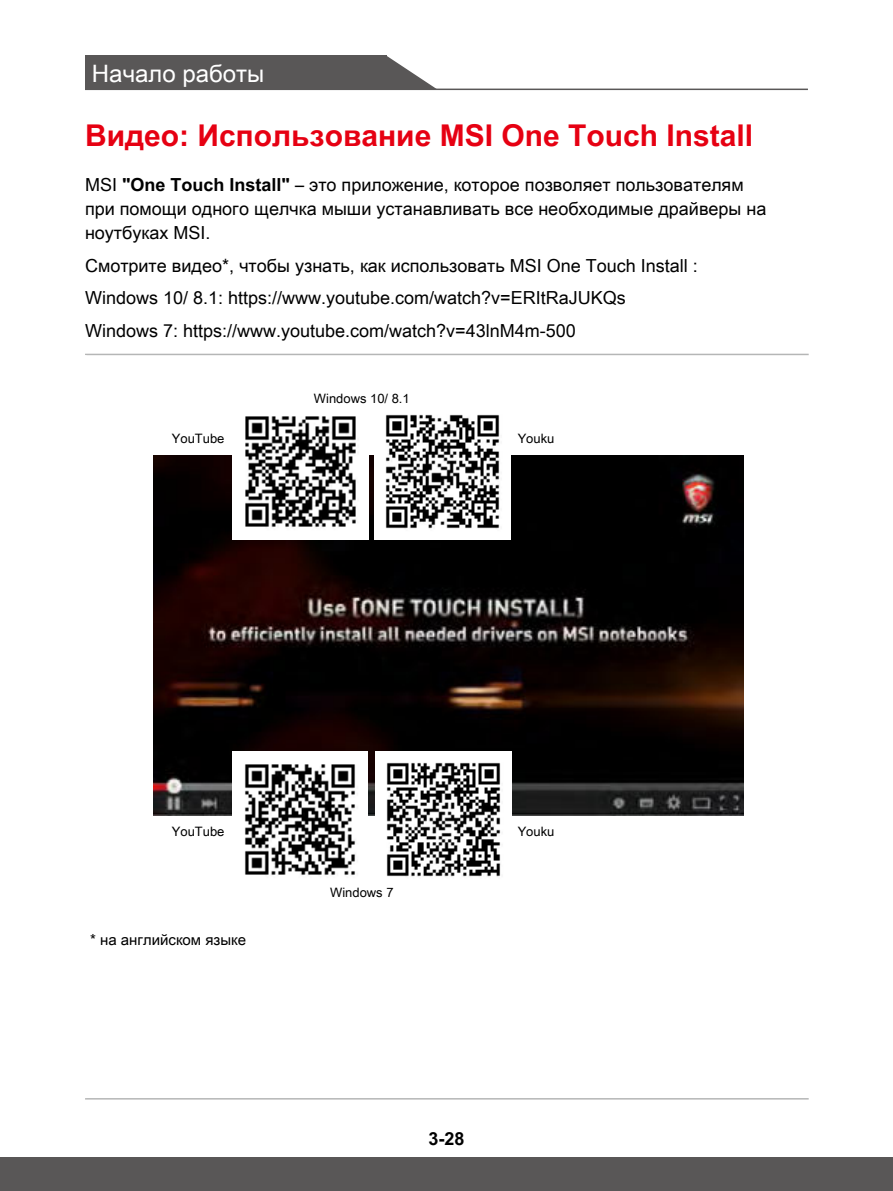
<style>
.page{position:relative;width:893px;height:1191px;background:#fff}
.page>*{position:absolute;margin:0;border:0;box-sizing:border-box;transform-origin:0 0}
.t1{font:700 30px "Arial Unicode MS";color:#e60012}
.t2{font:24px "Arial Unicode MS";color:#fff}
.t3{font:18px/24px "Arial Unicode MS";color:#000}
.t4{font:700 18px "Arial Unicode MS";color:#000}
.t5{font:15px "Arial Unicode MS";color:#000}
.t6{font:12.9px "Arial Unicode MS";color:#000}
.s1{font-weight:700}
</style>
<div class="page">
<div style="left:85px;top:56px;width:301px;height:34px;background:#595757"></div>
<svg style="left:386px;top:56px;width:52px;height:33px"></svg>
<hr style="left:85px;top:89px;width:723px;height:1px;background:#595757">
<div style="left:0;top:1157px;width:893px;height:34px;background:#595757"></div>
<hr style="left:85px;top:354px;width:724px;height:1px;background:#b5b6b6">
<hr style="left:85px;top:1098px;width:724px;height:1px;background:#b5b6b6">
<img style="left:154px;top:456px;width:590px;height:360px">
<img style="left:233px;top:416px;width:136px;height:123px">
<img style="left:375px;top:414px;width:136px;height:125px">
<img style="left:232px;top:752px;width:136px;height:124px">
<img style="left:376px;top:752px;width:136px;height:125px">
<h2 class="t2" style="left:92px;top:56px;width:174px">Начало работы</h2>
<h1 class="t1" style="left:85px;top:113px;width:670px">Видео: Использование MSI One Touch Install</h1>
<p class="t3" style="left:85px;top:172px;width:683px">MSI <span class="s1">"One Touch Install"</span> – это приложение, которое позволяет пользователям при помощи одного щелчка мыши устанавливать все необходимые драйверы на ноутбуках MSI.</p>
<p class="t3" style="left:85px;top:249px;width:614px;line-height:32.4px">Смотрите видео*, чтобы узнать, как использовать MSI One Touch Install :<br>Windows 10/ 8.1: https://www.youtube.com/watch?v=ERItRaJUKQs<br>Windows 7: https://www.youtube.com/watch?v=43lnM4m-500</p>
<p class="t6" style="left:314px;top:389px;width:97px">Windows 10/ 8.1</p>
<p class="t6" style="left:172px;top:429px;width:54px">YouTube</p>
<p class="t6" style="left:518px;top:429px;width:38px">Youku</p>
<p class="t6" style="left:172px;top:822px;width:54px">YouTube</p>
<p class="t6" style="left:518px;top:822px;width:38px">Youku</p>
<p class="t5" style="left:90px;top:928px;width:157px">* на английском языке</p>
<p class="t6" style="left:330px;top:883px;width:65px">Windows 7</p>
<p class="t4" style="left:428px;top:1128px;width:38px">3-28</p>
</div>
